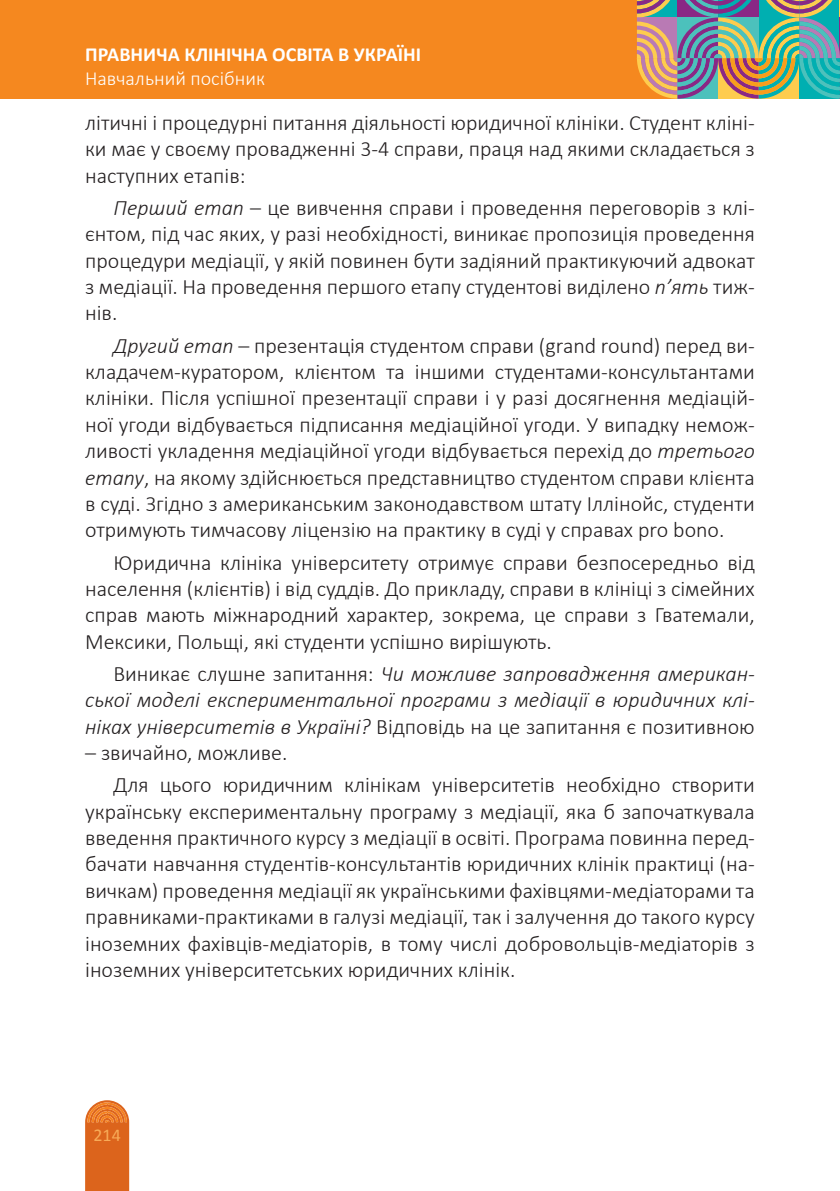
<style>
.page{position:relative;width:840px;height:1191px;background:#fff}
.page>*{position:absolute;margin:0;border:0;box-sizing:border-box;transform-origin:0 0}
.t1{font:300 22px/26.4px "Calibri";color:#231f20;text-align:justify}
.t2{font:italic 300 22px/26.4px "Calibri";color:#231f20;text-align:justify}
.t3{font:700 20px "Calibri";color:#fff}
.t4{font:300 20px "Calibri";color:#fff}
.t5{font:18px "Calibri";color:#f8ab58}
.s1{font-style:italic}
.s2{font-style:normal}
</style>
<div class="page">
<svg style="left:85px;top:1100px;width:44px;height:91px;background:#e0712c"></svg>
<div style="left:0;top:0;width:839px;height:99px;background:#f5881f"></div>
<svg style="left:636px;top:0;width:204px;height:99px;background:#85998b"></svg>
<p class="t3" style="left:85px;top:42px;width:337px">ПРАВНИЧА КЛІНІЧНА ОСВІТА В УКРАЇНІ</p>
<p class="t4" style="left:85px;top:66px;width:181px">Навчальний посібник</p>
<p class="t1" style="left:85px;top:109px;width:670px">літичні і процедурні питання діяльності юридичної клініки. Студент кліні&shy;ки має у своєму провадженні 3-4 справи, праця над якими складається з наступних етапів:</p>
<p class="t1" style="left:85px;top:194px;width:670px;text-indent:28px"><span class="s1">Перший етап</span> – це вивчення справи і проведення переговорів з клі&shy;єнтом, під час яких, у разі необхідності, виникає пропозиція проведення процедури медіації, у якій повинен бути задіяний практикуючий адвокат з медіації. На проведення першого етапу студентові виділено <span class="s1">п’ять</span> тиж&shy;нів.</p>
<p class="t1" style="left:85px;top:332px;width:670px;text-indent:28px"><span class="s1">Другий етап</span> – презентація студентом справи (grand round) перед ви&shy;кладачем-куратором, клієнтом та іншими студентами-консультантами клініки. Після успішної презентації справи і у разі досягнення медіацій&shy;ної угоди відбувається підписання медіаційної угоди. У випадку немож&shy;ливості укладення медіаційної угоди відбувається перехід до <span class="s1">третього етапу</span>, на якому здійснюється представництво студентом справи клієнта в суді. Згідно з американським законодавством штату Іллінойс, студенти отримують тимчасову ліцензію на практику в суді у справах pro bono.</p>
<p class="t1" style="left:85px;top:549px;width:670px;text-indent:28px">Юридична клініка університету отримує справи безпосередньо від населення (клієнтів) і від суддів. До прикладу, справи в клініці з сімейних справ мають міжнародний характер, зокрема, це справи з Гватемали, Мексики, Польщі, які студенти успішно вирішують.</p>
<p class="t2" style="left:85px;top:660px;width:670px;text-indent:28px"><span class="s2">Виникає слушне запитання:</span> Чи можливе запровадження американ&shy;ської моделі експериментальної програми з медіації в юридичних клі&shy;ніках університетів в Україні? <span class="s2">Відповідь на це запитання є позитивною</span></p>
<p class="t1" style="left:113px;top:736px;width:642px;line-height:32px;text-indent:-28px">– звичайно, можливе.<br>Для цього юридичним клінікам університетів необхідно створити</p>
<p class="t1" style="left:85px;top:798px;width:670px">українську експериментальну програму з медіації, яка б започаткувала введення практичного курсу з медіації в освіті. Програма повинна перед&shy;бачати навчання студентів-консультантів юридичних клінік практиці (на&shy;вичкам) проведення медіації як українськими фахівцями-медіаторами та правниками-практиками в галузі медіації, так і залучення до такого курсу іноземних фахівців-медіаторів, в тому числі добровольців-медіаторів з іноземних університетських юридичних клінік.</p>
<p class="t5" style="left:93px;top:1123px;width:29px">214</p>
</div>
